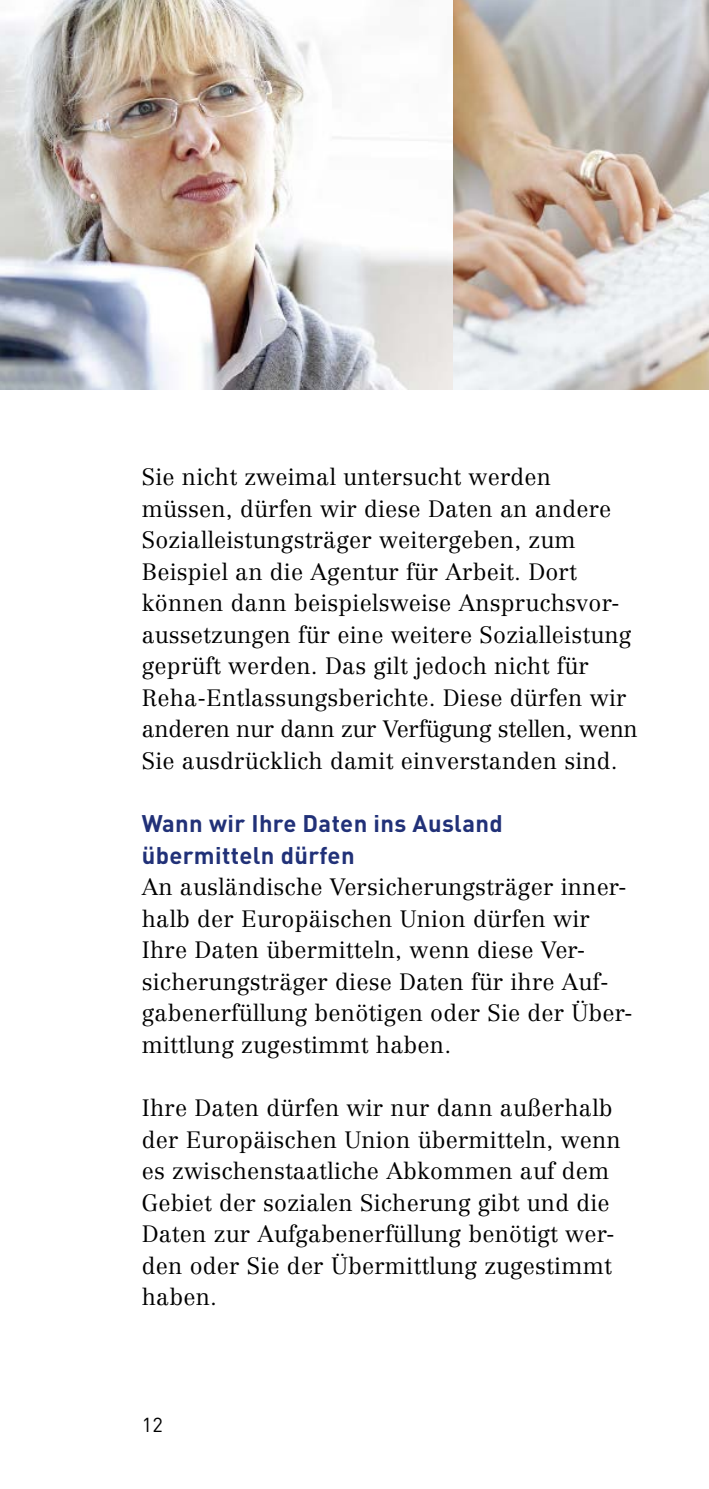
<style>
.page{position:relative;width:709px;height:1489px;background:#fff}
.page>*{position:absolute;margin:0;border:0;box-sizing:border-box;transform-origin:0 0}
.t1{font:700 23.75px/31.5px "DIN";letter-spacing:.015em;color:#213178}
.t2{font:300 23.25px/31.5px "Centennial";letter-spacing:.01em;color:#000}
.t3{font:20px "DIN";color:#000}
</style>
<div class="page">
<img style="left:0;top:0;width:709px;height:390px">
<p class="t2" style="left:142px;top:461px;width:497px">Sie nicht zweimal untersucht werden müssen, dürfen wir diese Daten an andere Sozialleistungsträger weitergeben, zum Beispiel an die Agentur für Arbeit. Dort können dann beispielsweise Anspruchsvor&shy;aussetzungen für eine weitere Sozialleistung geprüft werden. Das gilt jedoch nicht für Reha-Entlassungsberichte. Diese dürfen wir anderen nur dann zur Verfügung stellen, wenn Sie ausdrücklich damit einverstanden sind.</p>
<p class="t1" style="left:142px;top:806px;width:362px">Wann wir Ihre Daten ins Ausland übermitteln dürfen</p>
<p class="t2" style="left:142px;top:871px;width:492px">An ausländische Versicherungsträger inner&shy;halb der Europäischen Union dürfen wir Ihre Daten übermitteln, wenn diese Ver&shy;sicherungsträger diese Daten für ihre Auf&shy;gabenerfüllung benötigen oder Sie der Über&shy;mittlung zugestimmt haben.</p>
<p class="t2" style="left:142px;top:1091px;width:480px">Ihre Daten dürfen wir nur dann außerhalb der Europäischen Union übermitteln, wenn es zwischenstaatliche Abkommen auf dem Gebiet der sozialen Sicherung gibt und die Daten zur Aufgabenerfüllung benötigt wer&shy;den oder Sie der Übermittlung zugestimmt haben.</p>
<p class="t3" style="left:142px;top:1411px;width:23px">12</p>
</div>
